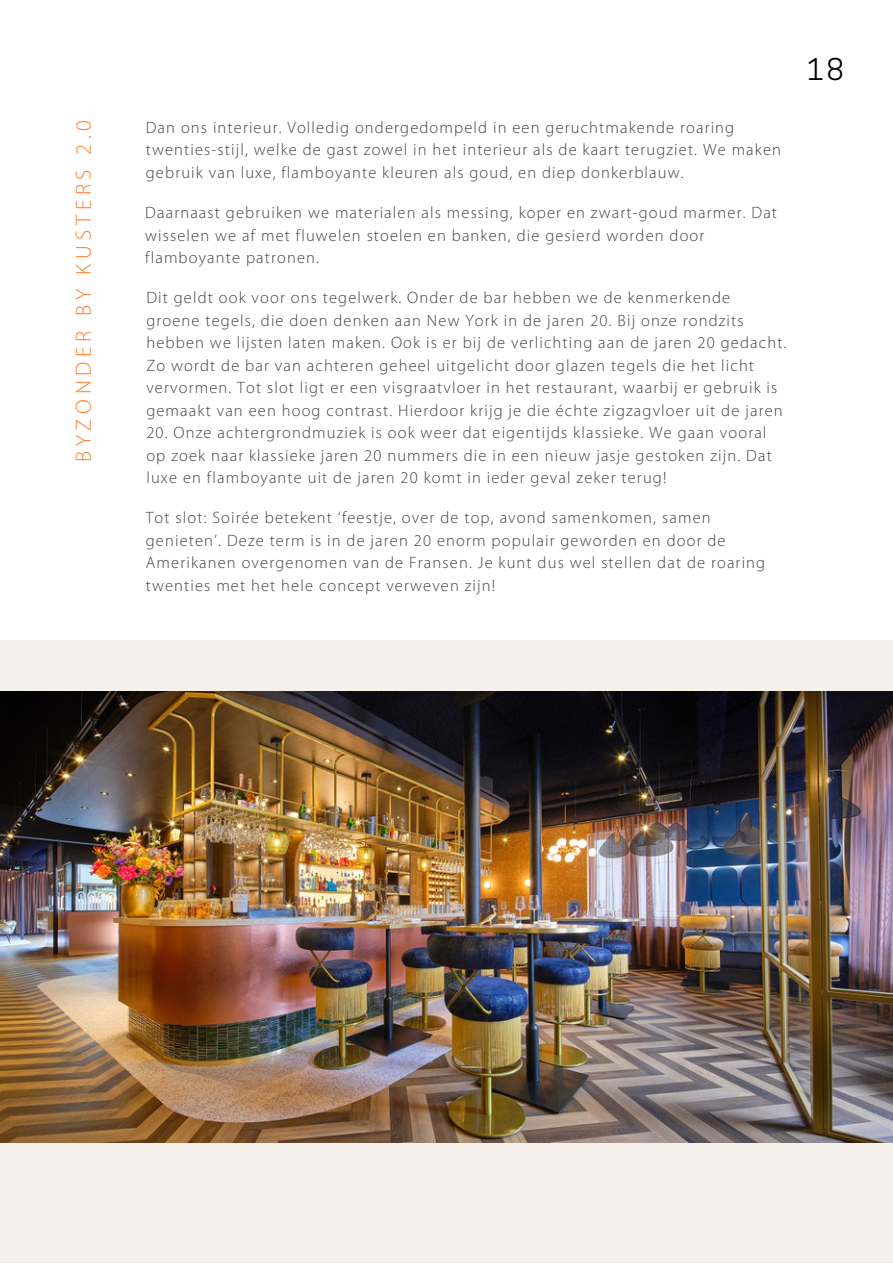
<style>
.page{position:relative;width:893px;height:1264px;background:#fff}
.page>*{position:absolute;margin:0;border:0;box-sizing:border-box;transform-origin:0 0}
.t1{font:28.2px "Cooper Hewitt";color:#000}
.t2{font:300 21.9px "Myriad Pro";letter-spacing:.22em;color:#ff7e30}
.t3{font:300 16.5px/22.5px "Myriad Pro";letter-spacing:.07em;color:#424242}
</style>
<div class="page">
<div style="left:0;top:640px;width:892px;height:622px;background:#f5f0ea"></div>
<img style="left:0;top:691px;width:892px;height:450px">
<p class="t2" style="left:74px;top:462px;width:344px;rotate:-90deg">BYZONDER BY KUSTERS 2.0</p>
<p class="t3" style="left:146px;top:117px;width:636px">Dan ons interieur. Volledig ondergedompeld in een geruchtmakende roaring twenties-stijl, welke de gast zowel in het interieur als de kaart terugziet. We maken gebruik van luxe, flamboyante kleuren als goud, en diep donkerblauw.</p>
<p class="t3" style="left:145px;top:203px;width:633px">Daarnaast gebruiken we materialen als messing, koper en zwart-goud marmer. Dat wisselen we af met fluwelen stoelen en banken, die gesierd worden door flamboyante patronen.</p>
<p class="t3" style="left:146px;top:288px;width:641px">Dit geldt ook voor ons tegelwerk. Onder de bar hebben we de kenmerkende groene tegels, die doen denken aan New York in de jaren 20. Bij onze rondzits hebben we lijsten laten maken. Ook is er bij de verlichting aan de jaren 20 gedacht.<br>Zo wordt de bar van achteren geheel uitgelicht door glazen tegels die het licht vervormen. Tot slot ligt er een visgraatvloer in het restaurant, waarbij er gebruik is gemaakt van een hoog contrast. Hierdoor krijg je die échte zigzagvloer uit de jaren</p>
<p class="t3" style="left:146px;top:423px;width:626px">20. Onze achtergrondmuziek is ook weer dat eigentijds klassieke. We gaan vooral op zoek naar klassieke jaren 20 nummers die in een nieuw jasje gestoken zijn. Dat luxe en flamboyante uit de jaren 20 komt in ieder geval zeker terug!</p>
<p class="t3" style="left:146px;top:508px;width:621px">Tot slot: Soirée betekent ‘feestje, over de top, avond samenkomen, samen genieten’. Deze term is in de jaren 20 enorm populair geworden en door de Amerikanen overgenomen van de Fransen. Je kunt dus wel stellen dat de roaring twenties met het hele concept verweven zijn!</p>
<p class="t1" style="left:807px;top:59px;width:38px">18</p>
</div>
